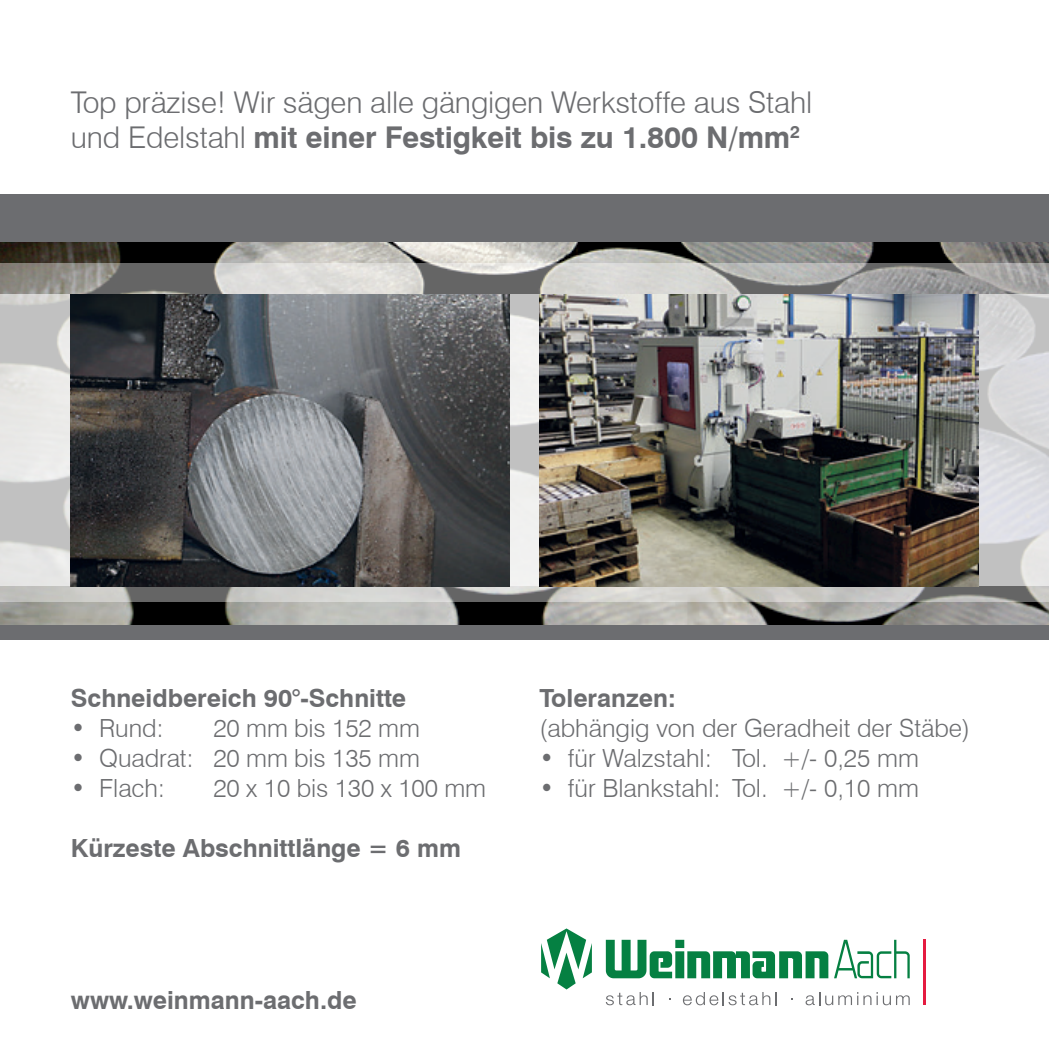
<style>
.page{position:relative;width:1049px;height:1049px;background:#fff}
.page>*{position:absolute;margin:0;border:0;box-sizing:border-box;transform-origin:0 0}
.t1{font:300 30px/35px "Swiss 721 BT";letter-spacing:-.005em;color:#6c6d70}
.t2{font:300 25px "Swiss 721 BT";color:#6c6d70}
.t3{font:700 25px "Swiss 721 BT";color:#6c6d70}
.s1{font-weight:700}
.s2{font-weight:500}
</style>
<div class="page">
<div style="left:0;top:194px;width:1049px;height:446px;background:#6c6d70"></div>
<img style="left:0;top:242px;width:1049px;height:382px">
<svg style="left:0;top:263px;width:1049px;height:339px"></svg>
<svg style="left:0;top:294px;width:1049px;height:292px;background:#d9d9da"></svg>
<img style="left:71px;top:294px;width:438px;height:292px">
<img style="left:539px;top:294px;width:439px;height:292px">
<svg style="left:606px;top:992px;width:48px;height:13px"></svg>
<svg style="left:683px;top:992px;width:94px;height:13px"></svg>
<svg style="left:805px;top:992px;width:105px;height:13px"></svg>
<hr style="left:923px;top:940px;width:3px;height:65px;background:#e51b40">
<svg style="left:541px;top:928px;width:51px;height:61px"></svg>
<svg style="left:606px;top:940px;width:304px;height:38px"></svg>
<p class="t1" style="left:71px;top:84px;width:743px">Top präzise! Wir sägen alle gängigen Werkstoffe aus Stahl und Edelstahl <span class="s1">mit einer Festigkeit bis zu 1.800 N/mm</span><sup>2</sup></p>
<p class="t3" style="left:71px;top:683px;width:337px">Schneidbereich 90°-Schnitte</p>
<p class="t2" style="left:71px;top:713px;width:94px"><span class="s2">•</span> Rund:</p>
<p class="t2" style="left:213px;top:713px;width:208px">20 mm bis 152 mm</p>
<p class="t2" style="left:71px;top:743px;width:350px"><span class="s2">•</span> Quadrat: 20 mm bis 135 mm</p>
<p class="t2" style="left:71px;top:773px;width:96px"><span class="s2">•</span> Flach:</p>
<p class="t2" style="left:213px;top:773px;width:274px">20 x 10 bis 130 x 100 mm</p>
<p class="t3" style="left:71px;top:833px;width:392px">Kürzeste Abschnittlänge = 6 mm</p>
<p class="t3" style="left:71px;top:985px;width:287px">www.weinmann-aach.de</p>
<p class="t3" style="left:539px;top:683px;width:138px">Toleranzen:</p>
<p class="t2" style="left:539px;top:713px;width:432px">(abhängig von der Geradheit der Stäbe)</p>
<p class="t2" style="left:539px;top:743px;width:381px"><span class="s2">•</span> für Walzstahl: Tol. +/- 0,25 mm</p>
<p class="t2" style="left:539px;top:773px;width:381px"><span class="s2">•</span> für Blankstahl: Tol. +/- 0,10 mm</p>
</div>
